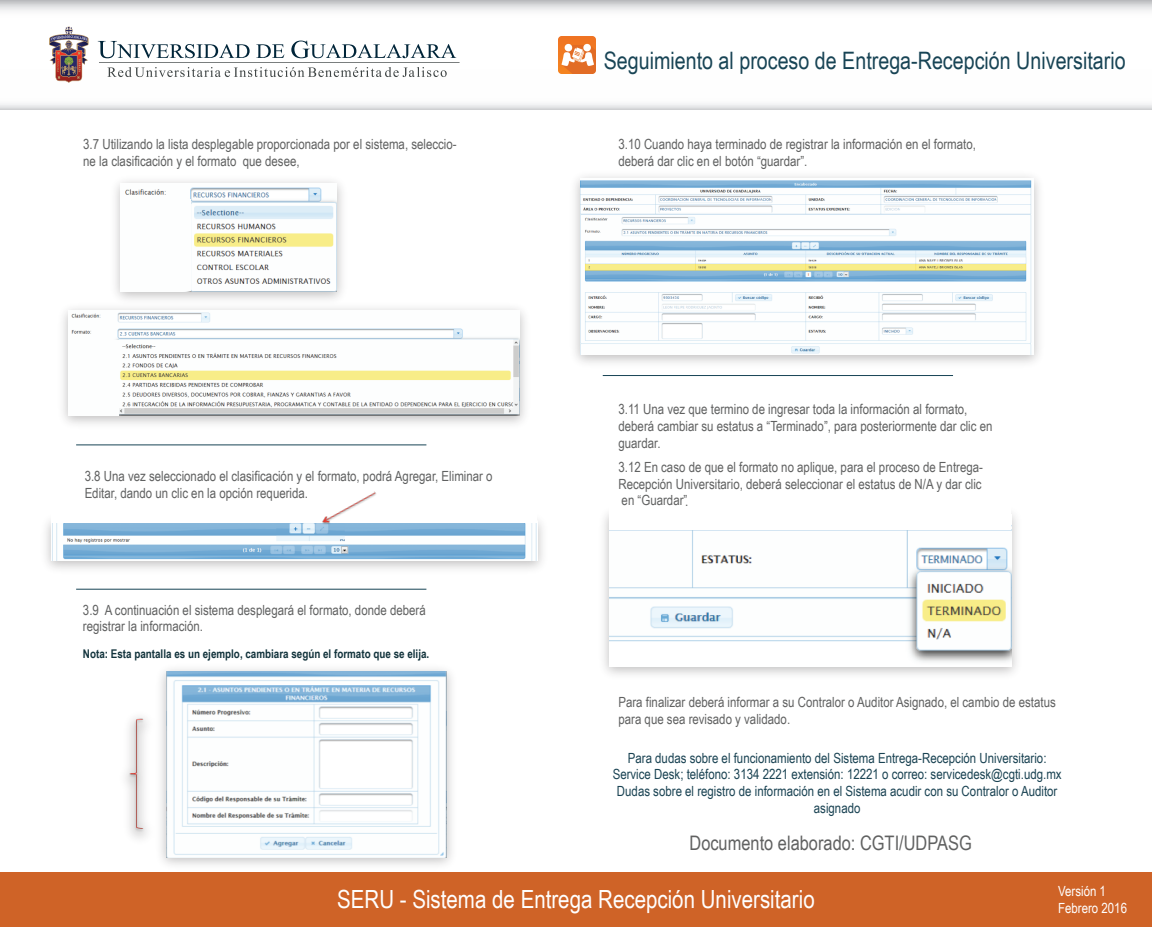
<style>
.page{position:relative;width:1152px;height:927px;background:#fff}
.page>*{position:absolute;margin:0;border:0;box-sizing:border-box;transform-origin:0 0}
.t1{font:25px "Arial Narrow";color:#fff}
.t2{font:24px "Arial Narrow";color:#184455}
.t3{font:20px "Arial Narrow";color:#606161}
.t4{font:14px/16.8px "Arial Narrow";color:#606161}
.t5{font:14px/16.8px "Arial Narrow";color:#1a4353;text-align:center}
.t6{font:14px/16.8px "Arial Narrow";color:#fff}
.t7{font:700 12px "Arial Narrow";color:#12333c}
</style>
<div class="page">
<div style="left:0;top:873px;width:1152px;height:54px;background:#cf6327"></div>
<svg style="left:0;top:0;width:1151px;height:109px"></svg>
<svg style="left:49px;top:27px;width:40px;height:56px"></svg>
<svg style="left:98px;top:41px;width:361px;height:36px"></svg>
<img style="left:112px;top:669px;width:350px;height:204px">
<img style="left:127px;top:671px;width:320px;height:186px">
<img style="left:580px;top:180px;width:452px;height:174px">
<img style="left:604px;top:513px;width:413px;height:162px">
<img style="left:609px;top:530px;width:402px;height:137px">
<hr style="left:76px;top:588px;width:350px;height:1px;background:#184455">
<hr style="left:76px;top:444px;width:350px;height:1px;background:#184455">
<hr style="left:602px;top:375px;width:351px;height:1px;background:#184455">
<img style="left:63px;top:308px;width:462px;height:116px">
<img style="left:69px;top:311px;width:450px;height:105px">
<div style="left:70px;top:340px;width:48px;height:76px;background:#fdfefe"></div>
<img style="left:52px;top:523px;width:485px;height:37px">
<div style="left:609px;top:492px;width:402px;height:38px;background:#fff"></div>
<img style="left:92px;top:181px;width:273px;height:144px">
<img style="left:120px;top:183px;width:216px;height:108px">
<div style="left:122px;top:200px;width:68px;height:91px;background:#fdfefe"></div>
<img style="left:311px;top:491px;width:73px;height:42px">
<img style="left:558px;top:36px;width:37px;height:37px">
<h2 class="t2" style="left:603px;top:46px;width:523px">Seguimiento al proceso de Entrega-Recepción Universitario</h2>
<p class="t4" style="left:83px;top:135px;width:375px">3.7 Utilizando la lista desplegable proporcionada por el sistema, seleccio&shy;ne la clasificación y el formato que desee,</p>
<p class="t4" style="left:618px;top:135px;width:359px">3.10 Cuando haya terminado de registrar la información en el formato, deberá dar clic en el botón “guardar”.</p>
<p class="t4" style="left:85px;top:468px;width:409px">3.8 Una vez seleccionado el clasificación y el formato, podrá Agregar, Eliminar o<br>Editar, dando un clic en la opción requerida.</p>
<p class="t4" style="left:83px;top:601px;width:344px">3.9 A continuación el sistema desplegará el formato, donde deberá registrar la información.</p>
<p class="t7" style="left:83px;top:647px;width:348px">Nota: Esta pantalla es un ejemplo, cambiara según el formato que se elija.</p>
<p class="t4" style="left:618px;top:401px;width:375px">3.11 Una vez que termino de ingresar toda la información al formato, deberá cambiar su estatus a “Terminado”, para posteriormente dar clic en guardar.</p>
<p class="t4" style="left:618px;top:458px;width:366px;text-align:justify">3.12 En caso de que el formato no aplique, para el proceso de Entrega-Recepción Universitario, deberá seleccionar el estatus de N/A y dar clic en “Guardar”.</p>
<p class="t4" style="left:618px;top:694px;width:439px">Para finalizar deberá informar a su Contralor o Auditor Asignado, el cambio de estatus para que sea revisado y validado.</p>
<p class="t5" style="left:612px;top:749px;width:450px">Para dudas sobre el funcionamiento del Sistema Entrega-Recepción Universitario:<br>Service Desk; teléfono: 3134 2221 extensión: 12221 o correo: servicedesk@cgti.udg.mx Dudas sobre el registro de información en el Sistema acudir con su Contralor o Auditor asignado</p>
<h3 class="t3" style="left:689px;top:831px;width:284px">Documento elaborado: CGTI/UDPASG</h3>
<h1 class="t1" style="left:337px;top:884px;width:479px">SERU - Sistema de Entrega Recepción Universitario</h1>
<p class="t6" style="left:1058px;top:882px;width:70px">Versión 1<br>Febrero 2016</p>
</div>
